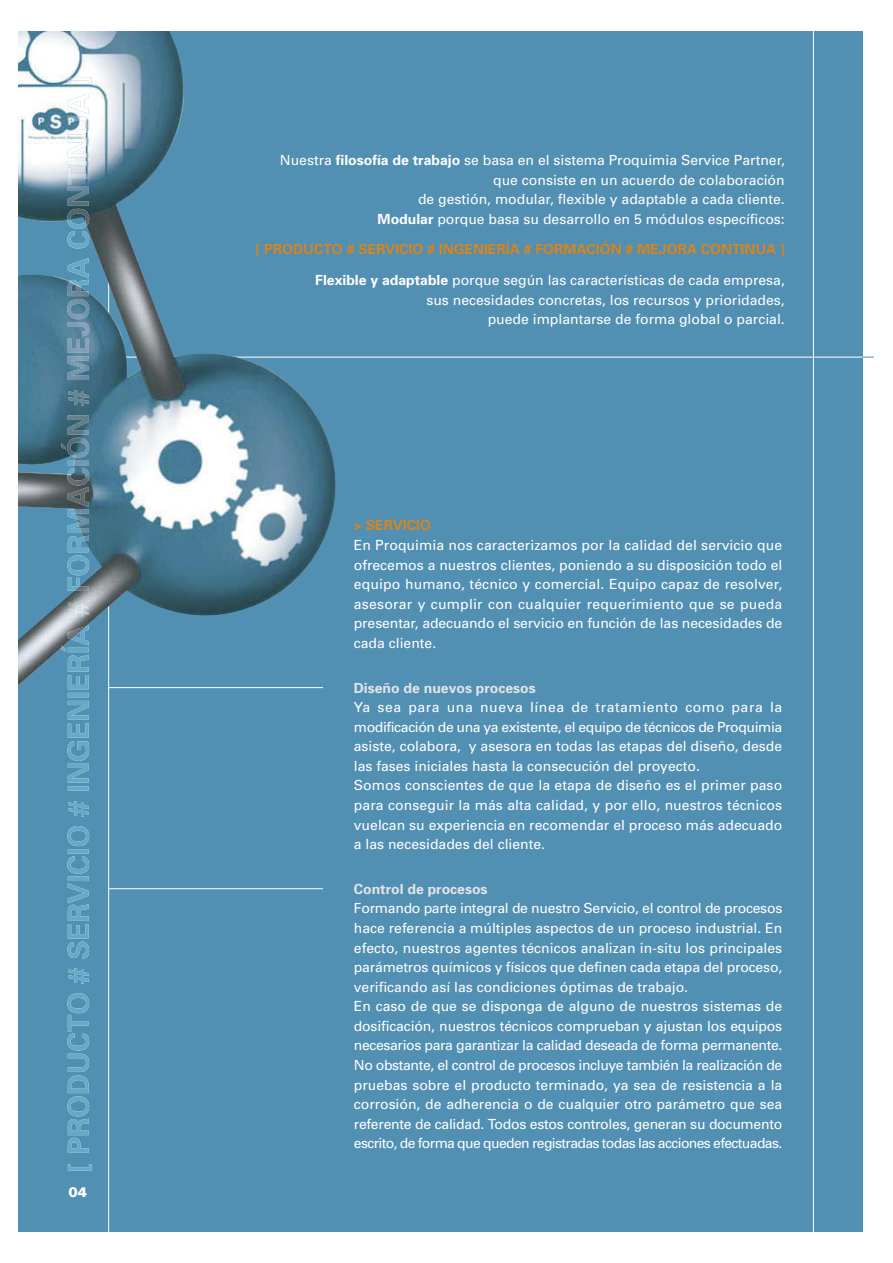
<style>
.page{position:relative;width:893px;height:1263px;background:#fff}
.page>*{position:absolute;margin:0;border:0;box-sizing:border-box;transform-origin:0 0}
.t1{font:13.95px/19.5px "Univers";color:#fff;text-align:right}
.t2{font:700 13.95px "Univers";color:#d6851f}
.t3{font:700 13.95px "Univers";color:#e3e4e7}
.t4{font:900 13.95px "Univers";color:#fff}
.s1{font-weight:700}
</style>
<div class="page">
<div style="left:18px;top:32px;width:844px;height:1200px;background:#518fb3"></div>
<hr style="left:813px;top:32px;width:1px;height:1200px;background:#fff">
<hr style="left:18px;top:357px;width:844px;height:1px;background:#fff">
<hr style="left:108px;top:32px;width:1px;height:1200px;background:#fff">
<img style="left:18px;top:32px;width:319px;height:664px">
<svg style="left:61px;top:77px;width:30px;height:1094px"></svg>
<img style="left:67px;top:77px;width:24px;height:580px">
<hr style="left:109px;top:687px;width:214px;height:1px;background:#fff">
<hr style="left:109px;top:888px;width:214px;height:1px;background:#fff">
<p class="t4" style="left:69px;top:1186px;width:20px">04</p>
<p class="t1" style="left:280px;top:152px;width:506px">Nuestra <span class="s1">filosofía de trabajo</span> se basa en el sistema Proquimia Service Partner, que consiste en un acuerdo de colaboración<br>de gestión, modular, flexible y adaptable a cada cliente.<br><span class="s1">Modular</span> porque basa su desarrollo en 5 módulos específicos:</p>
<p class="t2" style="left:256px;top:244px;width:530px">[ PRODUCTO # SERVICIO # INGENIERÍA # FORMACIÓN # MEJORA CONTINUA ]</p>
<p class="t1" style="left:315px;top:272px;width:471px"><span class="s1">Flexible y adaptable</span> porque según las características de cada empresa, sus necesidades concretas, los recursos y prioridades,<br>puede implantarse de forma global o parcial.</p>
<p class="t2" style="left:354px;top:520px;width:79px">&gt; SERVICIO</p>
<p class="t1" style="left:354px;top:537px;width:430px;text-align:justify">En Proquimia nos caracterizamos por la calidad del servicio que ofrecemos a nuestros clientes, poniendo a su disposición todo el equipo humano, técnico y comercial. Equipo capaz de resolver, asesorar y cumplir con cualquier requerimiento que se pueda presentar, adecuando el servicio en función de las necesidades de cada cliente.</p>
<p class="t3" style="left:354px;top:683px;width:183px">Diseño de nuevos procesos</p>
<p class="t1" style="left:354px;top:699px;width:430px;text-align:left">Ya sea para una nueva línea de tratamiento como para la modificación de una ya existente, el equipo de técnicos de Proquimia asiste, colabora, y asesora en todas las etapas del diseño, desde las fases iniciales hasta la consecución del proyecto.<br>Somos conscientes de que la etapa de diseño es el primer paso para conseguir la más alta calidad, y por ello, nuestros técnicos vuelcan su experiencia en recomendar el proceso más adecuado a las necesidades del cliente.</p>
<p class="t3" style="left:354px;top:884px;width:135px">Control de procesos</p>
<p class="t1" style="left:354px;top:900px;width:430px;text-align:left">Formando parte integral de nuestro Servicio, el control de procesos hace referencia a múltiples aspectos de un proceso industrial. En efecto, nuestros agentes técnicos analizan in-situ los principales parámetros químicos y físicos que definen cada etapa del proceso, verificando así las condiciones óptimas de trabajo.<br>En caso de que se disponga de alguno de nuestros sistemas de dosificación, nuestros técnicos comprueban y ajustan los equipos necesarios para garantizar la calidad deseada de forma permanente.<br>No obstante, el control de procesos incluye también la realización de pruebas sobre el producto terminado, ya sea de resistencia a la corrosión, de adherencia o de cualquier otro parámetro que sea referente de calidad. Todos estos controles, generan su documento escrito, de forma que queden registradas todas las acciones efectuadas.</p>
</div>
